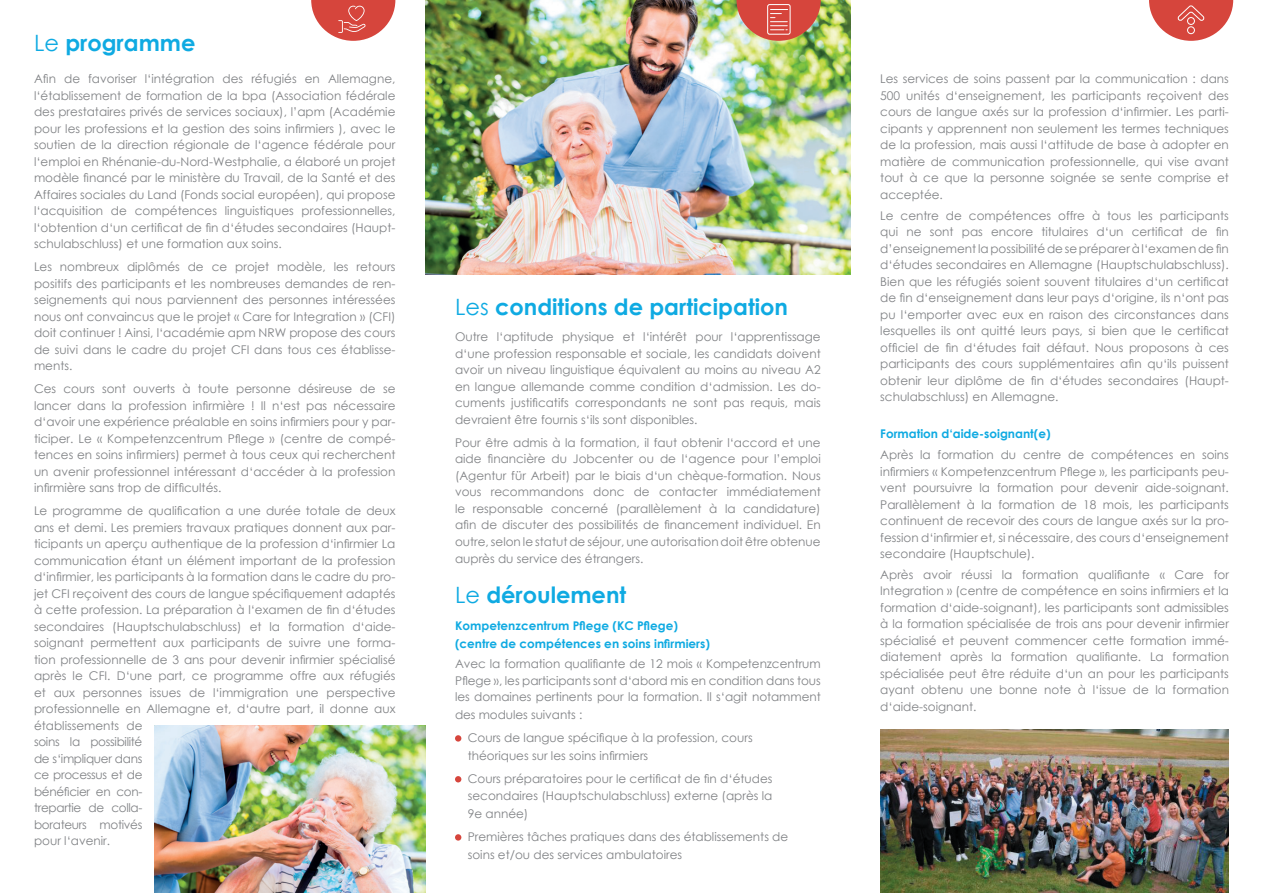
<style>
.page{position:relative;width:1263px;height:893px;background:#fff}
.page>*{position:absolute;margin:0;border:0;box-sizing:border-box;transform-origin:0 0}
.t1{font:700 22.5px "Century Gothic";color:#0faae2}
.t2{font:12px/16.5px "Century Gothic";color:#808285;text-align:justify}
.t3{font:700 12px/17.2px "Century Gothic";color:#0faae2}
.s1{font-weight:400}
</style>
<div class="page">
<img style="left:425px;top:0;width:425px;height:274px">
<img style="left:880px;top:729px;width:349px;height:164px">
<div style="left:455px;top:735px;width:6px;height:7px;background:#d6453c;border-radius:50%"></div>
<svg style="left:455px;top:776px;width:6px;height:6px"></svg>
<div style="left:455px;top:834px;width:6px;height:7px;background:#d6453c;border-radius:50%"></div>
<svg style="left:311px;top:0;width:84px;height:41px"></svg>
<svg style="left:736px;top:0;width:85px;height:41px;background:#ce6d59"></svg>
<svg style="left:1149px;top:0;width:84px;height:41px"></svg>
<img style="left:154px;top:725px;width:271px;height:168px">
<p class="t1" style="left:34px;top:26px;width:163px"><span class="s1">Le</span> programme</p>
<p class="t2" style="left:34px;top:71px;width:363px">Afin de favoriser l‘intégration des réfugiés en Allemagne, l‘établissement de formation de la bpa (Association fédérale des prestataires privés de services sociaux), l’apm (Académie pour les professions et la gestion des soins infirmiers ), avec le soutien de la direction régionale de l‘agence fédérale pour l‘emploi en Rhénanie-du-Nord-Westphalie, a élaboré un projet modèle financé par le ministère du Travail, de la Santé et des Affaires sociales du Land (Fonds social européen), qui propose l‘acquisition de compétences linguistiques professionnelles, l‘obtention d‘un certificat de fin d‘études secondaires (Haupt&shy;schulabschluss) et une formation aux soins.</p>
<p class="t2" style="left:34px;top:259px;width:363px">Les nombreux diplômés de ce projet modèle, les retours positifs des participants et les nombreuses demandes de ren&shy;seignements qui nous parviennent des personnes intéressées nous ont convaincus que le projet « Care for Integration » (CFI) doit continuer ! Ainsi, l‘académie apm NRW propose des cours de suivi dans le cadre du projet CFI dans tous ces établisse&shy;ments.</p>
<p class="t2" style="left:34px;top:380px;width:363px">Ces cours sont ouverts à toute personne désireuse de se lancer dans la profession infirmière ! Il n‘est pas nécessaire d‘avoir une expérience préalable en soins infirmiers pour y par&shy;ticiper. Le « Kompetenzcentrum Pflege » (centre de compé&shy;tences en soins infirmiers) permet à tous ceux qui recherchent un avenir professionnel intéressant d‘accéder à la profession infirmière sans trop de difficultés.</p>
<p class="t2" style="left:34px;top:502px;width:363px;text-align:left">Le programme de qualification a une durée totale de deux ans et demi. Les premiers travaux pratiques donnent aux par&shy;ticipants un aperçu authentique de la profession d‘infirmier La communication étant un élément important de la profession d‘infirmier, les participants à la formation dans le cadre du pro&shy;jet CFI reçoivent des cours de langue spécifiquement adaptés à cette profession. La préparation à l‘examen de fin d‘études secondaires (Hauptschulabschluss) et la formation d‘aide&shy;soignant permettent aux participants de suivre une forma&shy;tion professionnelle de 3 ans pour devenir infirmier spécialisé après le CFI. D‘une part, ce programme offre aux réfugiés et aux personnes issues de l‘immigration une perspective professionnelle en Allemagne et, d‘autre part, il donne aux établissements de<br>soins la possibilité<br>de s‘impliquer dans<br>ce processus et de<br>bénéficier en con-<br>trepartie de colla-<br>borateurs motivés<br>pour l‘avenir.</p>
<p class="t1" style="left:455px;top:289px;width:335px"><span class="s1">Les</span> conditions de participation</p>
<p class="t2" style="left:455px;top:328px;width:367px">Outre l‘aptitude physique et l‘intérêt pour l‘apprentissage d‘une profession responsable et sociale, les candidats doivent avoir un niveau linguistique équivalent au moins au niveau A2 en langue allemande comme condition d‘admission. Les do&shy;cuments justificatifs correspondants ne sont pas requis, mais devraient être fournis s‘ils sont disponibles.</p>
<p class="t2" style="left:455px;top:434px;width:367px">Pour être admis à la formation, il faut obtenir l‘accord et une aide financière du Jobcenter ou de l‘agence pour l’emploi (Agentur für Arbeit) par le biais d‘un chèque-formation. Nous vous recommandons donc de contacter immédiatement le responsable concerné (parallèlement à la candidature) afin de discuter des possibilités de financement individuel. En outre, selon le statut de séjour, une autorisation doit être obtenue auprès du service des étrangers.</p>
<p class="t1" style="left:455px;top:577px;width:173px"><span class="s1">Le</span> déroulement</p>
<p class="t3" style="left:455px;top:617px;width:256px">Kompetenzcentrum Pflege (KC Pflege) (centre de compétences en soins infirmiers)</p>
<p class="t2" style="left:455px;top:655px;width:367px">Avec la formation qualifiante de 12 mois « Kompetenzcentrum Pflege », les participants sont d‘abord mis en condition dans tous les domaines pertinents pour la formation. Il s‘agit notamment des modules suivants :</p>
<p class="t2" style="left:468px;top:729px;width:286px;line-height:17.2px">Cours de langue spécifique à la profession, cours théoriques sur les soins infirmiers</p>
<p class="t2" style="left:468px;top:770px;width:306px;line-height:17.2px">Cours préparatoires pour le certificat de fin d‘études secondaires (Hauptschulabschluss) externe (après la 9e année)</p>
<p class="t2" style="left:468px;top:828px;width:322px;line-height:17.2px">Premières tâches pratiques dans des établissements de soins et/ou des services ambulatoires</p>
<p class="t2" style="left:880px;top:71px;width:350px">Les services de soins passent par la communication : dans 500 unités d‘enseignement, les participants reçoivent des cours de langue axés sur la profession d‘infirmier. Les parti&shy;cipants y apprennent non seulement les termes techniques de la profession, mais aussi l‘attitude de base à adopter en matière de communication professionnelle, qui vise avant tout à ce que la personne soignée se sente comprise et acceptée.</p>
<p class="t2" style="left:880px;top:207px;width:350px">Le centre de compétences offre à tous les participants qui ne sont pas encore titulaires d‘un certificat de fin d’enseignement la possibilité de se préparer à l‘examen de fin d‘études secondaires en Allemagne (Hauptschulabschluss).<br>Bien que les réfugiés soient souvent titulaires d‘un certificat de fin d‘enseignement dans leur pays d‘origine, ils n‘ont pas pu l‘emporter avec eux en raison des circonstances dans lesquelles ils ont quitté leurs pays, si bien que le certificat officiel de fin d‘études fait défaut. Nous proposons à ces participants des cours supplémentaires afin qu‘ils puissent obtenir leur diplôme de fin d‘études secondaires (Haupt&shy;schulabschluss) en Allemagne.</p>
<p class="t3" style="left:880px;top:425px;width:172px">Formation d‘aide-soignant(e)</p>
<p class="t2" style="left:880px;top:446px;width:350px">Après la formation du centre de compétences en soins infirmiers « Kompetenzcentrum Pflege », les participants peu&shy;vent poursuivre la formation pour devenir aide-soignant.<br>Parallèlement à la formation de 18 mois, les participants continuent de recevoir des cours de langue axés sur la pro&shy;fession d‘infirmier et, si nécessaire, des cours d‘enseignement secondaire (Hauptschule).</p>
<p class="t2" style="left:880px;top:566px;width:350px">Après avoir réussi la formation qualifiante « Care for Integration » (centre de compétence en soins infirmiers et la formation d‘aide-soignant), les participants sont admissibles à la formation spécialisée de trois ans pour devenir infirmier spécialisé et peuvent commencer cette formation immé&shy;diatement après la formation qualifiante. La formation spécialisée peut être réduite d‘un an pour les participants ayant obtenu une bonne note à l‘issue de la formation d‘aide-soignant.</p>
</div>
